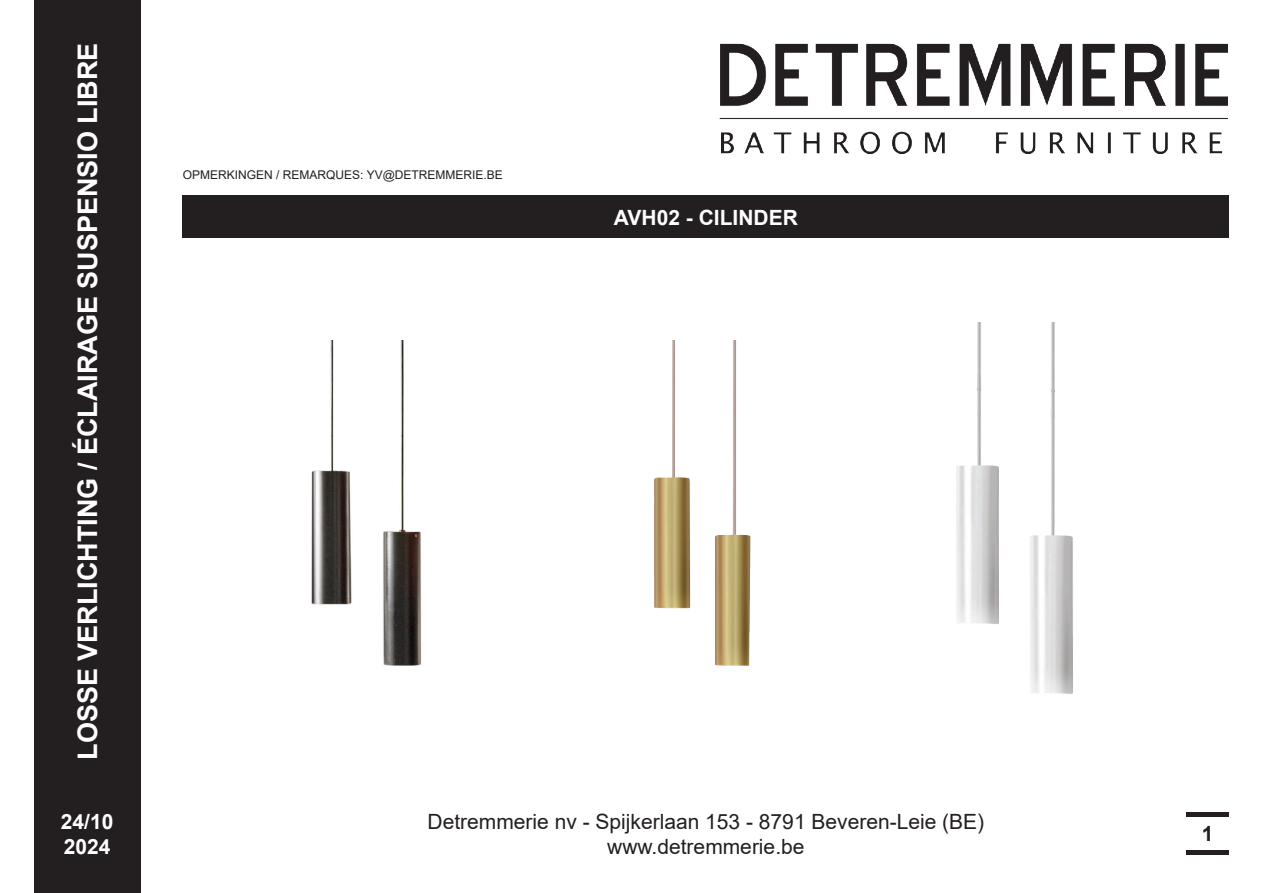
<style>
.page{position:relative;width:1263px;height:893px;background:#fff}
.page>*{position:absolute;margin:0;border:0;box-sizing:border-box;transform-origin:0 0}
.t1{font:700 27px "Arial";color:#fff}
.t2{font:21px/25.2px "Arial";color:#231f20;text-align:center}
.t3{font:700 21px/25.2px "Arial";color:#fff}
.t4{font:700 21px "Arial";color:#231f20}
.t5{font:12px "Arial";color:#231f20}
</style>
<div class="page">
<div style="left:34px;top:0;width:106px;height:893px;background:#231f20"></div>
<img style="left:719px;top:43px;width:509px;height:110px">
<div style="left:183px;top:196px;width:1046px;height:42px;background:#231f20"></div>
<div style="left:1186px;top:812px;width:43px;height:5px;background:#231f20"></div>
<div style="left:1186px;top:850px;width:43px;height:5px;background:#231f20"></div>
<img style="left:311px;top:341px;width:440px;height:325px">
<img style="left:956px;top:323px;width:117px;height:371px">
<p class="t1" style="left:68px;top:760px;width:719px;rotate:-90deg">LOSSE VERLICHTING / ÉCLAIRAGE SUSPENSIO LIBRE</p>
<p class="t3" style="left:61px;top:809px;width:54px">24/10<br>2024</p>
<p class="t5" style="left:183px;top:166px;width:322px">OPMERKINGEN / REMARQUES: YV@DETREMMERIE.BE</p>
<p class="t3" style="left:614px;top:205px;width:185px">AVH02 - CILINDER</p>
<p class="t2" style="left:427px;top:808px;width:558px">Detremmerie nv - Spijkerlaan 153 - 8791 Beveren-Leie (BE) www.detremmerie.be</p>
<p class="t4" style="left:1202px;top:819px;width:13px">1</p>
</div>
